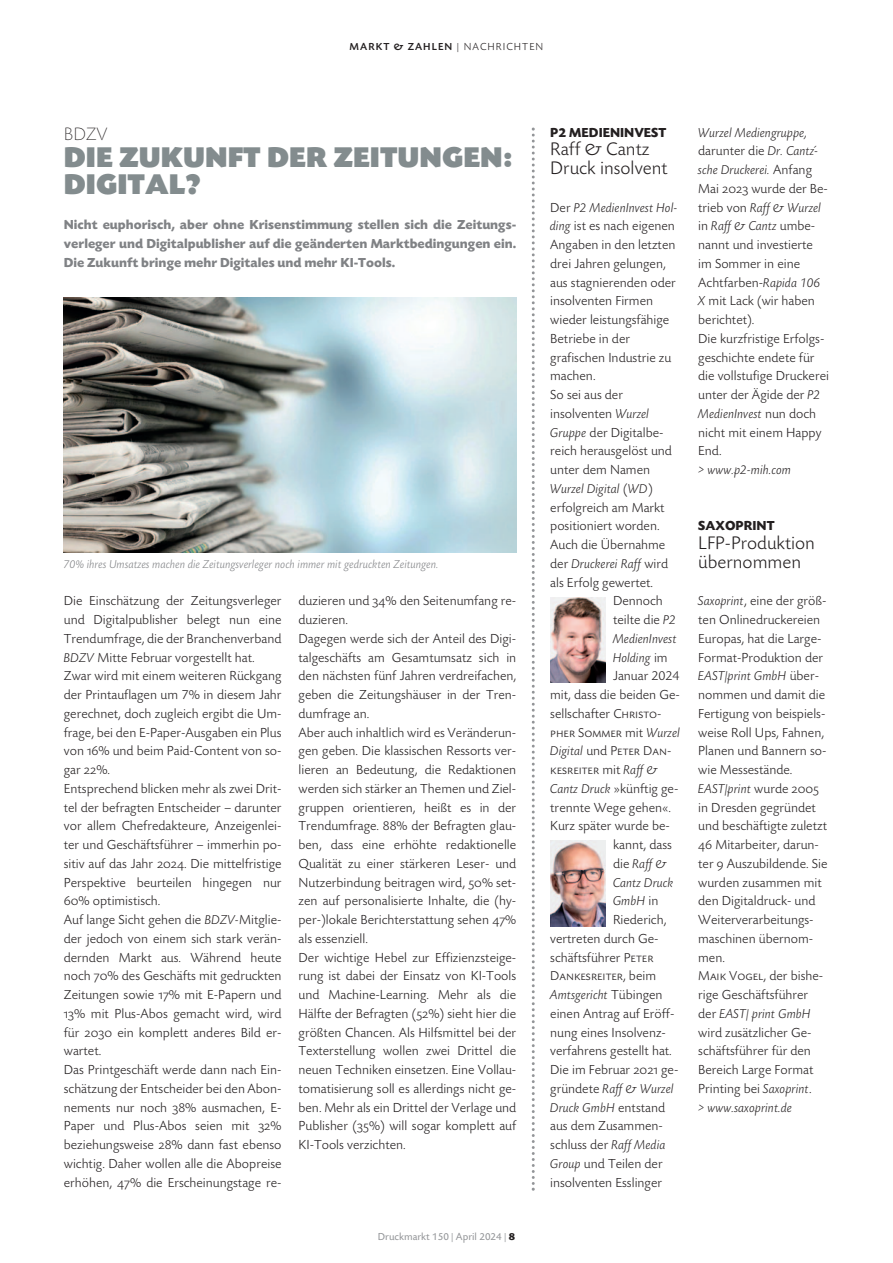
<style>
.page{position:relative;width:893px;height:1263px;background:#fff}
.page>*{position:absolute;margin:0;border:0;box-sizing:border-box;transform-origin:0 0}
.t1{font:30px "Today SB Ultra";color:#838c8e}
.t2{font:300 18.75px/18.8px "Today SB";color:#231f20}
.t3{font:300 expanded 18.75px "Today SB";color:#231f20}
.t4{font:300 13.5px/18.8px "Today SB";color:#231f20}
.t5{font:700 13.5px/18.8px "Today SB";color:#808285;text-align:justify}
.t6{font:italic 300 13.5px "Today SB";color:#231f20}
.t7{font:13.5px "Today SB Caps Lig";color:#231f20}
.t8{font:700 13.5px "Today SB";color:#231f20}
.t9{font:italic 300 12px "Today SB";color:#808285}
.t10{font:10.5px "Today SB";color:#939598}
.t11{font:500 10.5px "Today SB";letter-spacing:.1em;color:#231f20}
.s1{font-weight:300}
.s2{font-style:italic}
.s3{font-family:"Today SB Caps Lig";font-weight:400}
.s4{font-weight:700;color:#231f20}
.s5{font-style:normal}
.s6{font-family:"Today SB";font-weight:300}
.s7{font-family:"Today SB";font-weight:300;font-style:italic}
</style>
<div class="page">
<img style="left:64px;top:298px;width:452px;height:255px">
<img style="left:550px;top:597px;width:55px;height:85px">
<img style="left:550px;top:841px;width:55px;height:85px">
<svg style="left:532px;top:128px;width:3px;height:1063px"></svg>
<p class="t11" style="left:350px;top:42px;width:195px">MARKT &amp; ZAHLEN <span class="s1">| NACHRICHTEN</span></p>
<p class="t3" style="left:64px;top:127px;width:45px">BDZV</p>
<p class="t1" style="left:64px;top:147px;width:450px">DIE ZUKUNFT DER ZEITUNGEN:</p>
<p class="t1" style="left:64px;top:174px;width:138px">DIGITAL?</p>
<p class="t5" style="left:64px;top:217px;width:454px">Nicht euphorisch, aber ohne Krisenstimmung stellen sich die Zeitungs - verleger und Digitalpublisher auf die geänderten Markt bedingungen ein.<br>Die Zukunft bringe mehr Digitales und mehr KI-Tools.</p>
<p class="t9" style="left:64px;top:560px;width:377px">70% ihres Umsatzes machen die Zeitungsverleger noch immer mit gedruckten Zeitungen.</p>
<p class="t4" style="left:64px;top:593px;width:219px;text-align:justify">Die Einschätzung der Zeitungsverleger und Digitalpublisher belegt nun eine Trendumfrage, die der Branchenverband <span class="s2">BDZV</span> Mitte Februar vorgestellt hat.</p>
<p class="t4" style="left:64px;top:668px;width:219px;text-align:justify">Zwar wird mit einem weiteren Rückgang der Printauflagen um 7% in diesem Jahr gerechnet, doch zugleich ergibt die Um&shy;frage, bei den E-Paper-Ausgaben ein Plus von <span class="s3">16</span>% und beim Paid-Content von so&shy;gar <span class="s3">22</span>%.</p>
<p class="t4" style="left:64px;top:781px;width:219px;text-align:justify">Entsprechend blicken mehr als zwei Drit&shy;tel der befragten Entscheider – darunter vor allem Chefredakteure, Anzeigenlei&shy;ter und Geschäftsführer – immerhin po&shy;sitiv auf das Jahr <span class="s3">2024</span>. Die mittelfristige Perspektive beurteilen hingegen nur <span class="s3">60</span>% optimistisch.</p>
<p class="t4" style="left:64px;top:912px;width:219px;text-align:justify">Auf lange Sicht gehen die <span class="s2">BDZV-</span>Mitglie&shy;der jedoch von einem sich stark verän&shy;dernden Markt aus. Während heute noch <span class="s3">70</span>% des Geschäfts mit gedruckten Zeitungen sowie <span class="s3">17</span>% mit E-Papern und <span class="s3">13</span>% mit Plus-Abos gemacht wird, wird für <span class="s3">2030</span> ein komplett anderes Bild er&shy;wartet.</p>
<p class="t4" style="left:64px;top:1062px;width:219px;text-align:justify">Das Printgeschäft werde dann nach Ein&shy;schätzung der Entscheider bei den Abon&shy;nements nur noch <span class="s3">38</span>% ausmachen, E-Paper und Plus-Abos seien mit <span class="s3">32% </span>beziehungsweise <span class="s3">28</span>% dann fast ebenso wichtig. Daher wollen alle die Abopreise erhöhen, <span class="s3">47</span>% die Erscheinungstage re-</p>
<p class="t4" style="left:299px;top:593px;width:219px">duzieren und <span class="s3">34</span>% den Seitenumfang re&shy;duzieren.</p>
<p class="t4" style="left:299px;top:631px;width:219px;text-align:justify">Dagegen werde sich der Anteil des Digi&shy;talgeschäfts am Gesamtumsatz sich in den nächsten fünf Jahren verdreifachen, geben die Zeitungshäuser in der Tren&shy;dumfrage an.</p>
<p class="t4" style="left:299px;top:724px;width:219px;text-align:justify">Aber auch inhaltlich wird es Veränderun&shy;gen geben. Die klassischen Ressorts ver&shy;lieren an Bedeutung, die Redaktionen werden sich stärker an Themen und Ziel&shy;gruppen orientieren, heißt es in der Trendumfrage. <span class="s3">88%</span> der Befragten glau&shy;ben, dass eine erhöhte redaktionelle Qualität zu einer stärkeren Leser- und Nutzerbindung beitragen wird, <span class="s3">50%</span> set&shy;zen auf personalisierte Inhalte, die (hy&shy;per-)lokale Berichterstattung sehen <span class="s3">47% </span>als essenziell.</p>
<p class="t4" style="left:299px;top:949px;width:219px;text-align:justify">Der wichtige Hebel zur Effizienzsteige&shy;rung ist dabei der Einsatz von KI-Tools und Machine-Learning. Mehr als die Hälfte der Befragten (<span class="s3">52</span>%) sieht hier die größten Chancen. Als Hilfsmittel bei der Texterstellung wollen zwei Drittel die neuen Techniken einsetzen. Eine Vollau&shy;tomatisierung soll es allerdings nicht ge&shy;ben. Mehr als ein Drittel der Verlage und Publisher (<span class="s3">35%</span>) will sogar komplett auf KI-Tools verzichten.</p>
<p class="t10" style="left:378px;top:1233px;width:139px">Druckmarkt 150 | April 2024 | <span class="s4">8</span></p>
<p class="t8" style="left:550px;top:127px;width:118px">P2 MEDIENINVEST</p>
<p class="t2" style="left:550px;top:142px;width:119px">Raff &amp; Cantz<br>Druck insolvent</p>
<p class="t4" style="left:550px;top:199px;width:129px">Der <span class="s2">P2 MedienInvest Hol - ding</span> ist es nach eigenen<br>Angaben in den letzten drei Jahren gelungen, aus stagnierenden oder insol venten Firmen wieder leistungsfähige<br>Be triebe in der grafischen Indus trie zu machen.</p>
<p class="t4" style="left:550px;top:387px;width:123px">So sei aus der insolventen <span class="s2">Wur zel<br>Gruppe</span> der Digital be - reich herausgelöst und unter dem Namen<br><span class="s2">Wurzel Digital</span> (<span class="s2">WD</span>) erfolgreich am Markt positioniert worden.<br>Auch die Über nah me der <span class="s2">Dru cke rei Raff</span> wird als Erfolg gewertet.</p>
<p class="t4" style="left:613px;top:593px;width:51px">Dennoch</p>
<p class="t4" style="left:613px;top:612px;width:65px">teilte die <span class="s2">P2</span></p>
<p class="t6" style="left:613px;top:633px;width:65px">MedienInvest</p>
<p class="t6" style="left:613px;top:652px;width:56px">Holding <span class="s5">im</span></p>
<p class="t4" style="left:613px;top:668px;width:68px">Januar 2024</p>
<p class="t4" style="left:550px;top:687px;width:131px">mit, dass die beiden Ge -</p>
<p class="t4" style="left:550px;top:706px;width:113px">sellschafter <span class="s3">Christo -</span></p>
<p class="t7" style="left:550px;top:724px;width:131px">pher Sommer <span class="s6">mit</span> <span class="s7">Wurzel</span></p>
<p class="t7" style="left:550px;top:743px;width:123px"><span class="s7">Digital</span> <span class="s6">und</span> Peter Dan -</p>
<p class="t7" style="left:550px;top:762px;width:109px">kesreiter <span class="s6">mit</span> <span class="s7">Raff &amp;</span></p>
<p class="t4" style="left:550px;top:781px;width:130px"><span class="s2">Cantz Druck</span> »künftig ge -</p>
<p class="t4" style="left:550px;top:799px;width:122px">trennte Wege gehen«.</p>
<p class="t4" style="left:550px;top:818px;width:121px">Kurz später wurde be-</p>
<p class="t4" style="left:613px;top:837px;width:60px">kannt, dass</p>
<p class="t6" style="left:613px;top:858px;width:55px"><span class="s5">die</span> Raff &amp;</p>
<p class="t6" style="left:613px;top:877px;width:62px">Cantz Druck</p>
<p class="t6" style="left:613px;top:896px;width:47px">GmbH <span class="s5">in</span></p>
<p class="t4" style="left:613px;top:912px;width:55px">Rie derich,</p>
<p class="t4" style="left:550px;top:931px;width:110px">vertreten durch Ge -</p>
<p class="t4" style="left:550px;top:949px;width:105px">schäfts führer <span class="s3">Pe ter</span></p>
<p class="t7" style="left:550px;top:968px;width:107px">Dankesreiter, <span class="s6">beim</span></p>
<p class="t6" style="left:550px;top:990px;width:114px">Amtsge richt <span class="s5">Tübingen</span></p>
<p class="t4" style="left:550px;top:1006px;width:126px">einen Antrag auf Eröff -</p>
<p class="t4" style="left:550px;top:1024px;width:117px">nung eines Insolvenz -</p>
<p class="t4" style="left:550px;top:1043px;width:123px">ver fahrens gestellt hat.</p>
<p class="t4" style="left:550px;top:1062px;width:130px">Die im Februar <span class="s3">2021</span> ge - gründete <span class="s2">Raff &amp; Wurzel<br>Druck GmbH</span> entstand aus dem Zusammen - schluss der <span class="s2">Raff Media<br>Group</span> und Teilen der insolventen Esslinger</p>
<p class="t4" style="left:698px;top:124px;width:131px"><span class="s2">Wurzel Medien gruppe, </span>darunter die <span class="s2">Dr. Cantz´- sche Druckerei.</span> An fang<br>Mai <span class="s3">2023</span> wurde der Be - trieb von <span class="s2">Raff &amp; Wurzel </span>in <span class="s2">Raff &amp; Cantz</span> um be - nannt und investier te im Sommer in eine<br>Acht far ben-<span class="s2">Rapida 106<br>X</span> mit Lack (wir haben berich tet).</p>
<p class="t4" style="left:698px;top:331px;width:132px">Die kurzfristige Er folgs - ge schich te endete für die voll stufige Dru ckerei un ter der Ägide der <span class="s2">P2<br>Me dienInvest</span> nun doch nicht mit einem Happy<br>End.</p>
<p class="t6" style="left:698px;top:465px;width:95px">&gt; www.p2-mih.com</p>
<p class="t8" style="left:698px;top:521px;width:78px">SAXOPRINT</p>
<p class="t2" style="left:698px;top:536px;width:118px">LFP-Produktion übernommen</p>
<p class="t4" style="left:698px;top:593px;width:130px"><span class="s2">Saxoprint</span>, eine der größ - ten Onlinedruckereien<br>Europas, hat die Large-<br>Format-Produktion der<br><span class="s2">EAST|print GmbH</span> über - nom men und damit die<br>Fertigung von beispiels - weise Roll Ups, Fahnen,<br>Planen und Bannern so - wie Messestände.</p>
<p class="t4" style="left:698px;top:781px;width:131px"><span class="s2">EAST|print</span> wurde <span class="s3">2005 </span>in Dresden gegründet und beschäftigte zuletzt<br><span class="s3">46</span> Mitarbeiter, darun - ter <span class="s3">9</span> Auszubildende. Sie wur den zusammen mit den Digitaldruck- und<br>Weiter verarbeitungs - ma schinen übernom - men.</p>
<p class="t4" style="left:698px;top:968px;width:126px"><span class="s3">Maik Vogel,</span> der bishe - rige Ge schäftsführer der <span class="s2">EAST| print GmbH </span>wird zusätzli cher Ge - schäft sführer für den<br>Bereich Large Format<br>Printing bei <span class="s2">Saxo print</span>.</p>
<p class="t6" style="left:698px;top:1102px;width:95px">&gt; www.saxoprint.de</p>
</div>
